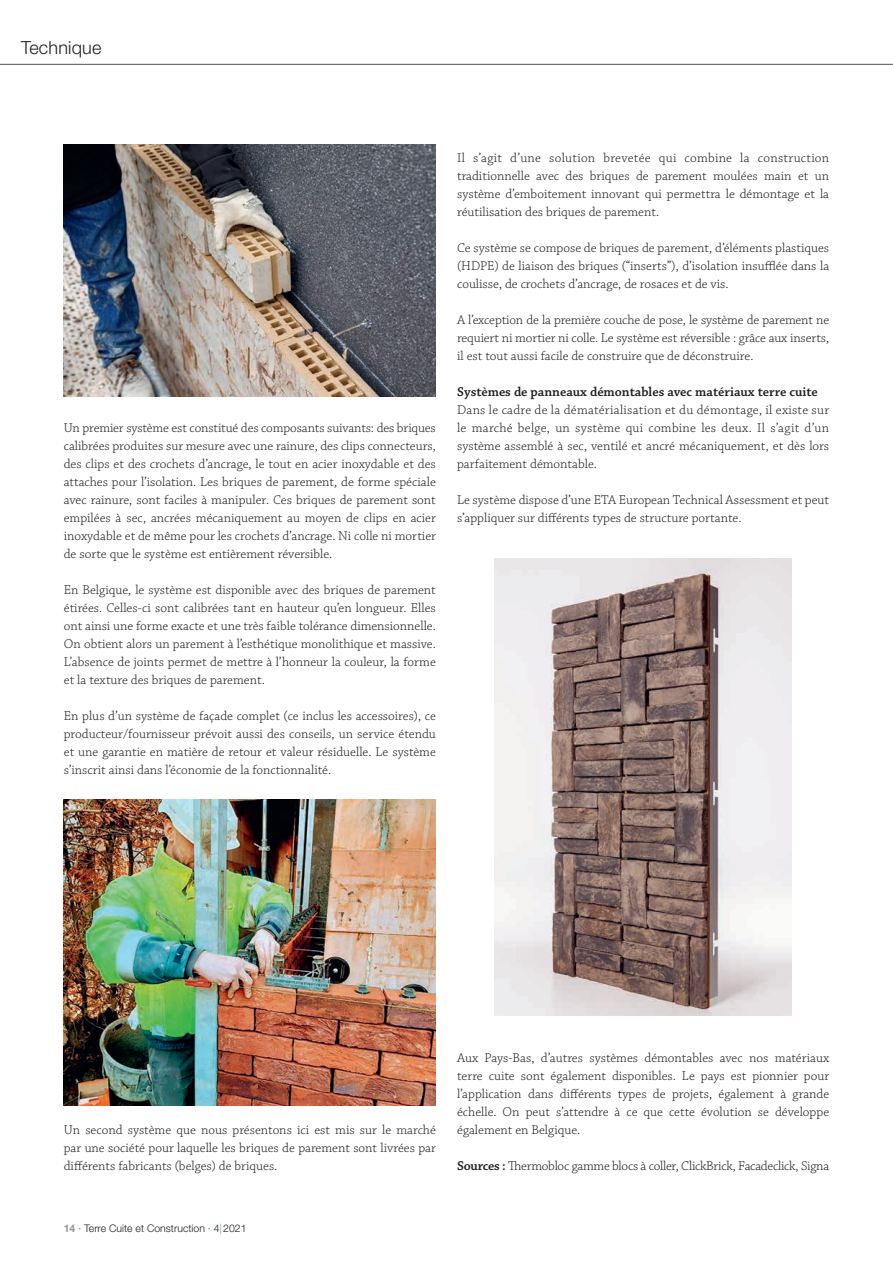
<style>
.page{position:relative;width:893px;height:1263px;background:#fff}
.page>*{position:absolute;margin:0;border:0;box-sizing:border-box;transform-origin:0 0}
.t1{font:300 18px "Helvetica Neue LT Std";letter-spacing:.01em;color:#231f20}
.t2{font:300 13.5px/18px "Chaparral Pro";color:#231f20;text-align:justify}
.t3{font:300 13.5px "Chaparral Pro";letter-spacing:-.02em;color:#231f20}
.t4{font:600 13.5px "Chaparral Pro";color:#231f20}
.t5{font:300 10.5px "Helvetica Neue LT Std";color:#231f20}
.s1{font-weight:700;color:#939598}
.s2{color:#ee1d23}
.s3{color:#939598}
.s4{font-weight:600}
</style>
<div class="page">
<hr style="left:0;top:64px;width:893px;height:1px;background:#6c6d70">
<img style="left:64px;top:144px;width:372px;height:252px">
<img style="left:64px;top:799px;width:372px;height:306px">
<img style="left:495px;top:558px;width:296px;height:457px">
<h1 class="t1" style="left:21px;top:37px;width:82px">Technique</h1>
<p class="t2" style="left:64px;top:419px;width:374px">Un premier système est constitué des composants suivants: des briques calibrées produites sur mesure avec une rainure, des clips connecteurs, des clips et des crochets d’ancrage, le tout en acier inoxydable et des attaches pour l’isolation. Les briques de parement, de forme spéciale avec rainure, sont faciles à manipuler. Ces briques de parement sont empilées à sec, ancrées mécaniquement au moyen de clips en acier inoxydable et de même pour les crochets d’ancrage. Ni colle ni mortier de sorte que le système est entièrement réversible.</p>
<p class="t2" style="left:64px;top:581px;width:374px">En Belgique, le système est disponible avec des briques de parement étirées. Celles-ci sont calibrées tant en hauteur qu’en longueur. Elles ont ainsi une forme exacte et une très faible tolérance dimensionnelle.<br>On obtient alors un parement à l’esthétique monolithique et massive.<br>L’absence de joints permet de mettre à l’honneur la couleur, la forme et la texture des briques de parement.</p>
<p class="t2" style="left:64px;top:707px;width:374px">En plus d’un système de façade complet (ce inclus les accessoires), ce producteur/fournisseur prévoit aussi des conseils, un service étendu et une garantie en matière de retour et valeur résiduelle. Le système s’inscrit ainsi dans l’économie de la fonctionnalité.</p>
<p class="t2" style="left:457px;top:149px;width:374px">Il s’agit d’une solution brevetée qui combine la construction traditionnelle avec des briques de parement moulées main et un système d’emboitement innovant qui permettra le démontage et la réutilisation des briques de parement.</p>
<p class="t2" style="left:457px;top:239px;width:374px">Ce système se compose de briques de parement, d’éléments plastiques (HDPE) de liaison des briques (“inserts”), d’isolation insufflée dans la coulisse, de crochets d’ancrage, de rosaces et de vis.</p>
<p class="t2" style="left:457px;top:311px;width:374px">A l’exception de la première couche de pose, le système de parement ne requiert ni mortier ni colle. Le système est réversible : grâce aux inserts, il est tout aussi facile de construire que de déconstruire.</p>
<p class="t4" style="left:457px;top:384px;width:362px">Systèmes de panneaux démontables avec matériaux terre cuite</p>
<p class="t2" style="left:457px;top:401px;width:374px">Dans le cadre de la dématérialisation et du démontage, il existe sur le marché belge, un système qui combine les deux. Il s’agit d’un système assemblé à sec, ventilé et ancré mécaniquement, et dès lors parfaitement démontable.</p>
<p class="t2" style="left:457px;top:491px;width:374px">Le système dispose d’une ETA European Technical Assessment et peut s’appliquer sur différents types de structure portante.</p>
<p class="t2" style="left:64px;top:1121px;width:374px">Un second système que nous présentons ici est mis sur le marché par une société pour laquelle les briques de parement sont livrées par différents fabricants (belges) de briques.</p>
<p class="t5" style="left:64px;top:1222px;width:184px"><span class="s1">14</span> <span class="s2">·</span> Terre Cuite et Construction <span class="s2">·</span> 4<span class="s3">|</span>2021</p>
<p class="t2" style="left:457px;top:1049px;width:374px">Aux Pays-Bas, d’autres systèmes démontables avec nos matériaux terre cuite sont également disponibles. Le pays est pionnier pour l’application dans différents types de projets, également à grande échelle. On peut s’attendre à ce que cette évolution se développe également en Belgique.</p>
<p class="t3" style="left:457px;top:1158px;width:374px"><span class="s4">Sources :</span> Thermobloc gamme blocs à coller, ClickBrick, Facadeclick, Signa</p>
</div>
